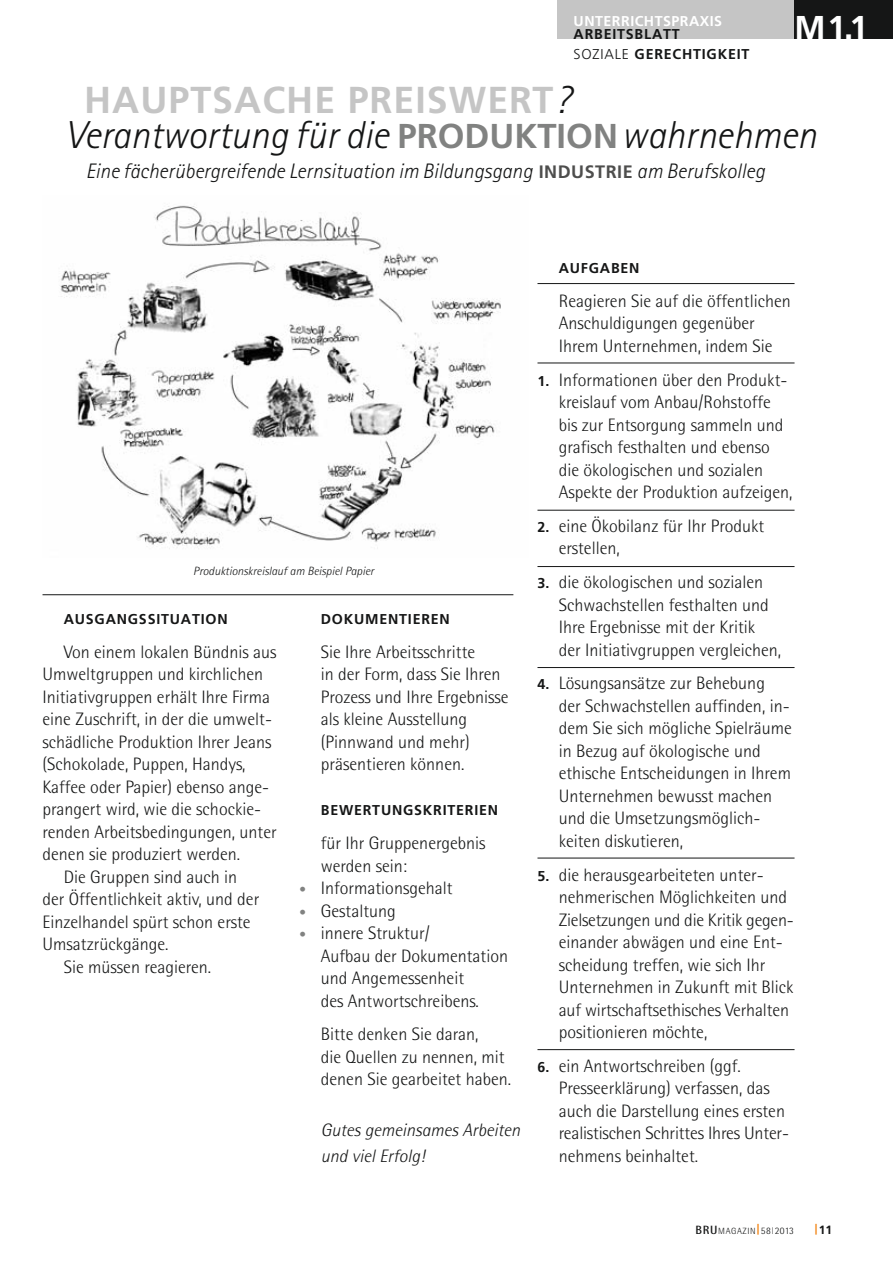
<style>
.page{position:relative;width:893px;height:1263px;background:#fff}
.page>*{position:absolute;margin:0;border:0;box-sizing:border-box;transform-origin:0 0}
.t1{font:italic 300 39px "Rotis Sans Serif";letter-spacing:-.005em;color:#151616}
.t2{font:700 37.5px "Frutiger LT Std";letter-spacing:.03em;color:#c5c5c5}
.t3{font:700 33px "Frutiger LT Std";color:#fff}
.t4{font:italic 300 21px "Rotis Sans Serif";color:#151616}
.t5{font:300 18px/22.5px "Rotis Semi Sans";color:#151616}
.t6{font:italic 300 18px/25.5px "Rotis Semi Sans";color:#151616}
.t7{font:700 14.25px/19.5px "Frutiger LT Std";letter-spacing:.055em;color:#151616}
.t8{font:700 14.25px "Frutiger LT Std";letter-spacing:.035em;color:#fff}
.t9{font:italic 300 12px "Rotis Semi Sans";color:#151616}
.t10{font:700 12px "Frutiger LT Std";color:#151616}
.t11{font:300 9px "Rotis Semi Sans";letter-spacing:.065em;color:#151616}
.s1{font-weight:300}
.s2{font-family:"Rotis Sans Serif";font-weight:300;font-style:italic;font-size:39px;color:#151616}
.s3{font-family:"Frutiger LT Std";font-weight:700;font-style:normal;font-size:34.5px;color:#818281}
.s4{font-family:"Frutiger LT Std";font-weight:700;font-style:normal;font-size:18px;color:#4e4e4d}
.s5{font-size:13.5px;color:#818281}
.s6{font-family:"Frutiger LT Std";font-weight:700;font-size:14.25px}
.s7{font-weight:700;font-size:12px}
.s8{font-weight:800;font-size:12px;color:#f17a00}
.s9{font-size:9.9px}
.s10{font-size:7.5px}
.s11{font-family:"Rotis Semi Sans";font-weight:800;color:#f17a00}
</style>
<div class="page">
<img style="left:60px;top:205px;width:441px;height:344px">
<div style="left:557px;top:0;width:237px;height:39px;background:#c5c5c5"></div>
<div style="left:794px;top:0;width:99px;height:39px;background:#151616"></div>
<hr style="left:537px;top:283px;width:257px;height:1px;background:#151616">
<hr style="left:537px;top:363px;width:257px;height:1px;background:#151616">
<hr style="left:537px;top:510px;width:257px;height:1px;background:#151616">
<hr style="left:537px;top:566px;width:257px;height:1px;background:#151616">
<hr style="left:537px;top:667px;width:257px;height:1px;background:#151616">
<hr style="left:537px;top:858px;width:257px;height:1px;background:#151616">
<hr style="left:537px;top:1049px;width:257px;height:1px;background:#151616">
<hr style="left:43px;top:594px;width:470px;height:1px;background:#151616">
<p class="t8" style="left:574px;top:12px;width:150px">UNTERRICHTSPRAXIS</p>
<p class="t7" style="left:574px;top:24px;width:177px">ARBEITSBLATT<br><span class="s1">SOZIALE</span> GERECHTIGKEIT</p>
<h3 class="t3" style="left:794px;top:8px;width:75px">M1.1</h3>
<h2 class="t2" style="left:84px;top:78px;width:488px">HAUPTSACHE PREISWERT<span class="s2">?</span></h2>
<h1 class="t1" style="left:65px;top:121px;width:753px">Verantwortung für die <span class="s3">PRODUKTION</span>wahrnehmen</h1>
<p class="t4" style="left:86px;top:163px;width:680px">Eine fächerübergreifende Lernsituation im Bildungsgang <span class="s4">INDUSTRIE</span> am Berufskolleg</p>
<p class="t9" style="left:193px;top:567px;width:182px">Produktionskreislauf am Beispiel Papier</p>
<p class="t7" style="left:64px;top:609px;width:165px">AUSGANGSSITUATION</p>
<p class="t5" style="left:64px;top:642px;width:214px">Von einem lokalen Bündnis aus</p>
<p class="t5" style="left:43px;top:665px;width:222px">Umweltgruppen und kirchlichen</p>
<p class="t5" style="left:43px;top:687px;width:229px">Initiativgruppen erhält Ihre Firma</p>
<p class="t5" style="left:43px;top:710px;width:231px">eine Zuschrift, in der die umwelt-</p>
<p class="t5" style="left:43px;top:732px;width:230px">schädliche Produktion Ihrer Jeans</p>
<p class="t5" style="left:43px;top:755px;width:204px">(Schokolade, Puppen, Handys,</p>
<p class="t5" style="left:43px;top:777px;width:228px">Kaffee oder Papier) ebenso ange-</p>
<p class="t5" style="left:43px;top:800px;width:220px">prangert wird, wie die schockie-</p>
<p class="t5" style="left:43px;top:822px;width:236px">renden Arbeitsbedingungen, unter</p>
<p class="t5" style="left:43px;top:845px;width:199px">denen sie produziert werden.</p>
<p class="t5" style="left:64px;top:867px;width:175px">Die Gruppen sind auch in</p>
<p class="t5" style="left:43px;top:890px;width:218px">der Öffentlichkeit aktiv, und der</p>
<p class="t5" style="left:43px;top:912px;width:210px">Einzelhandel spürt schon erste</p>
<p class="t5" style="left:43px;top:935px;width:127px">Umsatzrückgänge.</p>
<p class="t5" style="left:64px;top:957px;width:149px">Sie müssen reagieren.</p>
<p class="t7" style="left:321px;top:609px;width:131px">DOKUMENTIEREN</p>
<p class="t5" style="left:321px;top:642px;width:189px">Sie Ihre Arbeitsschritte<br>in der Form, dass Sie Ihren<br>Prozess und Ihre Ergebnisse als kleine Ausstellung (Pinnwand und mehr) präsentieren können.</p>
<p class="t7" style="left:321px;top:801px;width:179px">BEWERTUNGSKRITERIEN</p>
<p class="t5" style="left:321px;top:833px;width:166px">für Ihr Gruppenergebnis werden sein:</p>
<p class="t5" style="left:300px;top:878px;width:155px"><span class="s5">•</span> Informationsgehalt</p>
<p class="t5" style="left:300px;top:901px;width:98px"><span class="s5">•</span> Gestaltung</p>
<p class="t5" style="left:321px;top:923px;width:189px;text-indent:-21px"><span class="s5">•</span> innere Struktur/<br>Aufbau der Dokumentation und Angemessenheit<br>des Antwortschreibens.</p>
<p class="t5" style="left:321px;top:1025px;width:192px">Bitte denken Sie daran,<br>die Quellen zu nennen, mit denen Sie gearbeitet haben.</p>
<p class="t6" style="left:321px;top:1119px;width:201px">Gutes gemeinsames Arbeiten und viel Erfolg!</p>
<p class="t7" style="left:559px;top:258px;width:82px">AUFGABEN</p>
<p class="t5" style="left:559px;top:291px;width:234px">Reagieren Sie auf die öffentli chen<br>Anschuldigungen gegenüber<br>Ihrem Unternehmen, indem Sie</p>
<p class="t5" style="left:559px;top:370px;width:235px;text-indent:-21px"><span class="s6">1.</span> Informationen über den Produkt&shy;kreislauf vom Anbau/Rohstoffe bis zur Entsorgung sammeln und grafisch festhalten und ebenso die ökologischen und sozialen<br>Aspekte der Produktion aufzeigen,</p>
<p class="t5" style="left:559px;top:516px;width:207px;text-indent:-21px"><span class="s6">2.</span> eine Ökobilanz für Ihr Produkt erstellen,</p>
<p class="t5" style="left:559px;top:572px;width:224px;text-indent:-21px"><span class="s6">3.</span> die ökologischen und sozialen Schwachstellen festhalten und Ihre Ergebnisse mit der Kritik der Initiativgruppen vergleichen,</p>
<p class="t5" style="left:559px;top:674px;width:235px;text-indent:-21px"><span class="s6">4.</span> Lösungsansätze zur Behebung<br>der Schwachstellen auffinden, in&shy;dem Sie sich mögliche Spielräume in Bezug auf ökologische und ethische Entscheidungen in Ihrem<br>Unternehmen bewusst machen und die Umsetzungsmöglich&shy;keiten diskutieren,</p>
<p class="t5" style="left:559px;top:865px;width:237px;text-indent:-21px"><span class="s6">5.</span> die herausgearbeiteten unter&shy;nehmerischen Möglichkeiten und<br>Zielsetzungen und die Kritik gegen&shy;einander abwägen und eine Ent&shy;scheidung treffen, wie sich Ihr<br>Unternehmen in Zukunft mit Blick auf wirtschaftsethisches Verhalten positionieren möchte,</p>
<p class="t5" style="left:559px;top:1056px;width:232px;text-indent:-21px"><span class="s6">6.</span> ein Antwortschreiben (ggf.<br>Presseerklärung) verfassen, das auch die Darstellung eines ersten realistischen Schrittes Ihres Unter&shy;nehmens beinhaltet.</p>
<p class="t11" style="left:696px;top:1227px;width:100px"><span class="s7">BRU</span>MAGAZIN<span class="s8">|</span><span class="s9">58</span><span class="s10">|</span><span class="s9">2013</span></p>
<p class="t10" style="left:814px;top:1222px;width:20px"><span class="s11">|</span>11</p>
</div>
